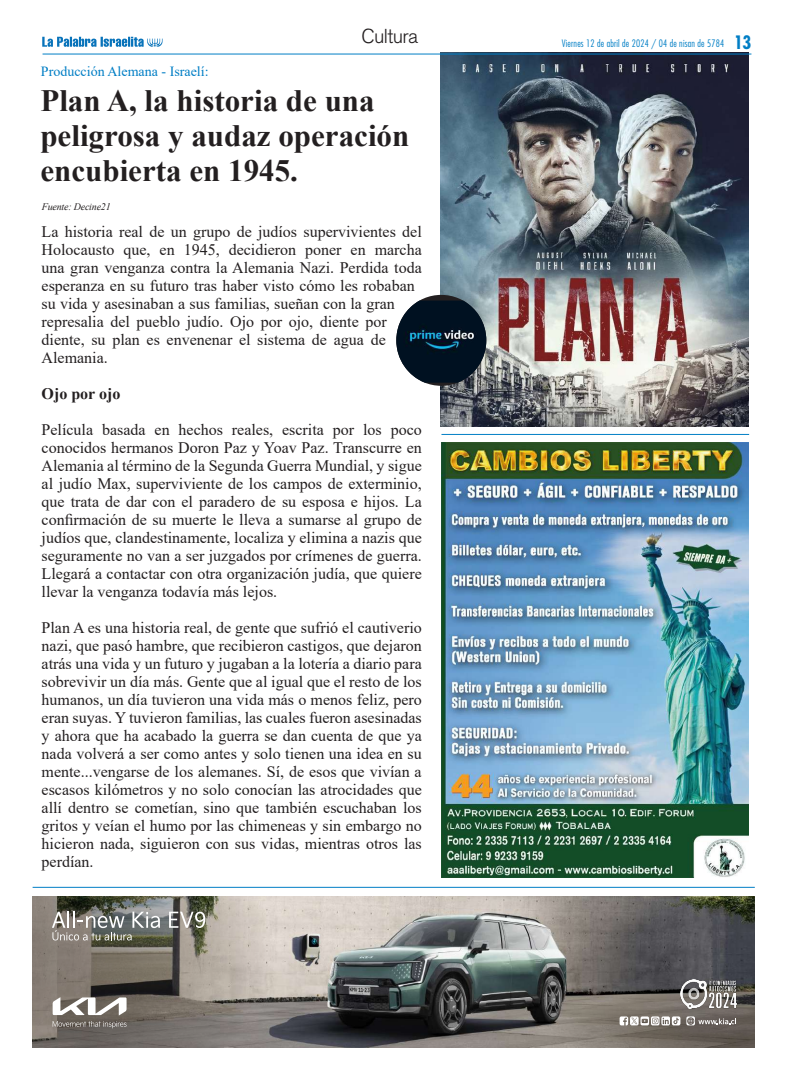
<style>
.page{position:relative;width:794px;height:1078px;background:#fff}
.page>*{position:absolute;margin:0;border:0;box-sizing:border-box;transform-origin:0 0}
.t1{font:700 31px/35px "Times New Roman";color:#231f20}
.t2{font:300 20px "Akzidenz Grotesk BQ";letter-spacing:-.03em;color:#231f20}
.t3{font:16px/18px "Times New Roman";color:#231f20;text-align:justify}
.t4{font:700 16px "Times New Roman";color:#231f20}
.t5{font:14px "Times New Roman";color:#007ec5}
.t6{font:300 condensed 10px "Futura Std";letter-spacing:.02em;color:#007ec5}
.t7{font:italic 10px "Times New Roman";letter-spacing:-.02em;color:#231f20}
.s1{font-weight:700;font-size:18px}
</style>
<div class="page">
<img style="left:441px;top:442px;width:307px;height:435px">
<hr style="left:441px;top:434px;width:308px;height:1px;background:#007ec5">
<hr style="left:33px;top:886px;width:722px;height:1px;background:#007ec5">
<img style="left:284px;top:896px;width:471px;height:151px">
<svg style="left:544px;top:968px;width:211px;height:79px;background:#69645f"></svg>
<svg style="left:33px;top:896px;width:251px;height:151px;background:#89837a"></svg>
<svg style="left:53px;top:997px;width:74px;height:31px"></svg>
<svg style="left:169px;top:911px;width:36px;height:16px"></svg>
<svg style="left:52px;top:911px;width:108px;height:29px;background:#8a8b85"></svg>
<svg style="left:619px;top:1016px;width:61px;height:9px"></svg>
<svg style="left:686px;top:1016px;width:50px;height:9px"></svg>
<img style="left:680px;top:978px;width:57px;height:30px">
<svg style="left:33px;top:1041px;width:5px;height:7px"></svg>
<svg style="left:751px;top:1041px;width:4px;height:7px"></svg>
<img style="left:441px;top:52px;width:307px;height:375px">
<svg style="left:396px;top:295px;width:90px;height:91px"></svg>
<img style="left:396px;top:300px;width:90px;height:82px">
<hr style="left:43px;top:53px;width:708px;height:1px;background:#007ec5">
<svg style="left:42px;top:37px;width:120px;height:10px"></svg>
<p class="t2" style="left:361px;top:24px;width:58px">Cultura</p>
<p class="t5" style="left:41px;top:61px;width:169px">Producción Alemana - Israelí:</p>
<h1 class="t1" style="left:40px;top:82px;width:370px">Plan A, la historia de una peligrosa y audaz operación encubierta en 1945.</h1>
<p class="t7" style="left:42px;top:199px;width:70px">Fuente: Decine21</p>
<p class="t3" style="left:42px;top:222px;width:382px;text-align:left">La historia real de un grupo de judíos supervivientes del Holocausto que, en 1945, decidieron poner en marcha una gran venganza contra la Alemania Nazi. Perdida toda esperanza en su futuro tras haber visto cómo les robaban su vida y asesinaban a sus familias, sueñan con la gran represalia del pueblo judío. Ojo por ojo, diente por diente, su plan es envenenar el sistema de agua de Alemania.</p>
<p class="t4" style="left:42px;top:382px;width:80px">Ojo por ojo</p>
<p class="t3" style="left:42px;top:420px;width:382px">Película basada en hechos reales, escrita por los poco conocidos hermanos Doron Paz y Yoav Paz. Transcurre en Alemania al término de la Segunda Guerra Mundial, y sigue al judío Max, superviviente de los campos de exterminio, que trata de dar con el paradero de su esposa e hijos. La confirmación de su muerte le lleva a sumarse al grupo de judíos que, clandestinamente, localiza y elimina a nazis que seguramente no van a ser juzgados por crímenes de guerra.<br>Llegará a contactar con otra organización judía, que quiere llevar la venganza todavía más lejos.</p>
<p class="t3" style="left:42px;top:618px;width:382px">Plan A es una historia real, de gente que sufrió el cautiverio nazi, que pasó hambre, que recibieron castigos, que dejaron atrás una vida y un futuro y jugaban a la lotería a diario para sobrevivir un día más. Gente que al igual que el resto de los humanos, un día tuvieron una vida más o menos feliz, pero eran suyas. Y tuvieron familias, las cuales fueron asesinadas y ahora que ha acabado la guerra se dan cuenta de que ya nada volverá a ser como antes y solo tienen una idea en su mente...vengarse de los alemanes. Sí, de esos que vivían a escasos kilómetros y no solo conocían las atrocidades que allí dentro se cometían, sino que también escuchaban los gritos y veían el humo por las chimeneas y sin embargo no hicieron nada, siguieron con sus vidas, mientras otros las perdían.</p>
<p class="t6" style="left:562px;top:37px;width:191px">Viernes 12 de abril de 2024 / 04 de nisan de 5784 <span class="s1">13</span></p>
</div>
